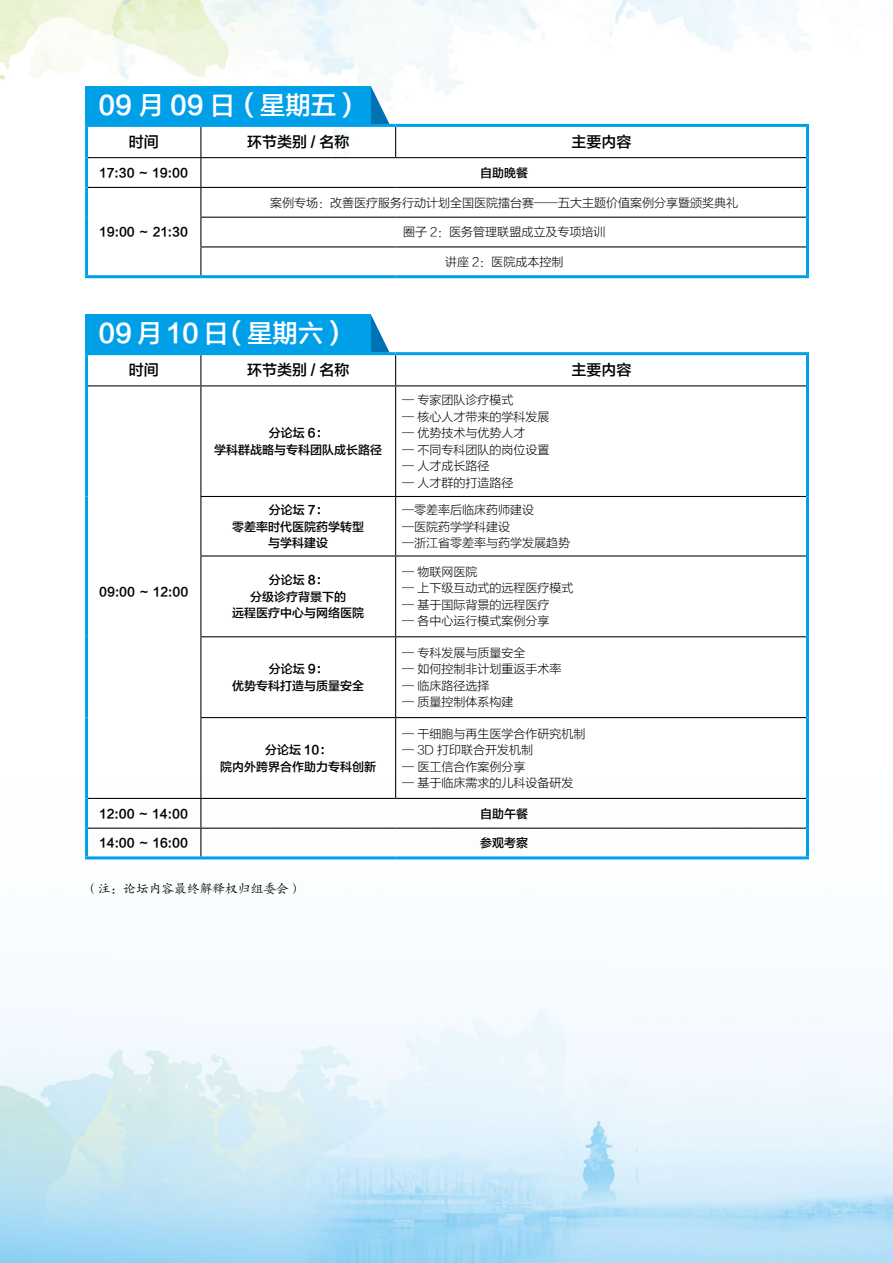
<style>
.page{position:relative;width:893px;height:1263px;background:#fff}
.page>*{position:absolute;margin:0;border:0;box-sizing:border-box;transform-origin:0 0}
.t1{font:25.35px "FZLTZHK GBK1 0";color:#fff}
.t2{font:15px "FZLTZHK GBK1 0";color:#000}
.t3{font:12.75px "FZKTK GBK1 0";color:#000}
.t4{font:12px/16.5px "FZLTXHK GBK1 0";color:#000}
.t5{font:12px/16.5px "FZLTZHK GBK1 0";color:#000;text-align:center}
</style>
<div class="page">
<img style="left:0;top:192px;width:893px;height:1071px">
<img style="left:0;top:0;width:810px;height:192px">
<svg style="left:371px;top:86px;width:19px;height:38px"></svg>
<svg style="left:371px;top:315px;width:19px;height:37px"></svg>
<div style="left:85px;top:86px;width:286px;height:39px;background:#00a0e9"></div>
<div style="left:85px;top:315px;width:286px;height:38px;background:#00a0e9"></div>
<hr style="left:85px;top:124px;width:116px;height:3px;background:#00a0e9">
<hr style="left:85px;top:127px;width:3px;height:31px;background:#00a0e9">
<hr style="left:201px;top:124px;width:195px;height:3px;background:#00a0e9">
<hr style="left:396px;top:124px;width:413px;height:3px;background:#00a0e9">
<hr style="left:806px;top:127px;width:3px;height:31px;background:#00a0e9">
<hr style="left:85px;top:158px;width:3px;height:29px;background:#00a0e9">
<hr style="left:806px;top:158px;width:3px;height:29px;background:#00a0e9">
<hr style="left:85px;top:187px;width:3px;height:30px;background:#00a0e9">
<hr style="left:806px;top:187px;width:3px;height:30px;background:#00a0e9">
<hr style="left:85px;top:217px;width:3px;height:30px;background:#00a0e9">
<hr style="left:806px;top:217px;width:3px;height:30px;background:#00a0e9">
<hr style="left:85px;top:247px;width:3px;height:28px;background:#00a0e9">
<hr style="left:806px;top:247px;width:3px;height:28px;background:#00a0e9">
<hr style="left:85px;top:275px;width:116px;height:3px;background:#00a0e9">
<hr style="left:201px;top:275px;width:195px;height:3px;background:#00a0e9">
<hr style="left:396px;top:275px;width:413px;height:3px;background:#00a0e9">
<hr style="left:200px;top:127px;width:1px;height:30px;background:#000">
<hr style="left:395px;top:127px;width:1px;height:30px;background:#000">
<hr style="left:88px;top:157px;width:113px;height:1px;background:#000">
<hr style="left:201px;top:157px;width:195px;height:1px;background:#000">
<hr style="left:396px;top:157px;width:410px;height:1px;background:#000">
<hr style="left:88px;top:187px;width:113px;height:1px;background:#000">
<hr style="left:201px;top:187px;width:195px;height:1px;background:#000">
<hr style="left:396px;top:187px;width:410px;height:1px;background:#000">
<hr style="left:200px;top:217px;width:196px;height:1px;background:#000">
<hr style="left:396px;top:217px;width:410px;height:1px;background:#000">
<hr style="left:200px;top:246px;width:196px;height:1px;background:#000">
<svg style="left:200px;top:158px;width:1px;height:117px"></svg>
<hr style="left:396px;top:246px;width:410px;height:1px;background:#000">
<hr style="left:85px;top:352px;width:116px;height:3px;background:#00a0e9">
<hr style="left:85px;top:355px;width:3px;height:31px;background:#00a0e9">
<hr style="left:201px;top:352px;width:195px;height:3px;background:#00a0e9">
<hr style="left:396px;top:352px;width:413px;height:3px;background:#00a0e9">
<hr style="left:806px;top:355px;width:3px;height:31px;background:#00a0e9">
<hr style="left:85px;top:386px;width:3px;height:110px;background:#00a0e9">
<hr style="left:806px;top:386px;width:3px;height:110px;background:#00a0e9">
<hr style="left:85px;top:496px;width:3px;height:60px;background:#00a0e9">
<hr style="left:806px;top:496px;width:3px;height:60px;background:#00a0e9">
<hr style="left:85px;top:556px;width:3px;height:81px;background:#00a0e9">
<hr style="left:806px;top:556px;width:3px;height:81px;background:#00a0e9">
<hr style="left:85px;top:637px;width:3px;height:81px;background:#00a0e9">
<hr style="left:806px;top:637px;width:3px;height:81px;background:#00a0e9">
<hr style="left:85px;top:718px;width:3px;height:80px;background:#00a0e9">
<hr style="left:806px;top:718px;width:3px;height:80px;background:#00a0e9">
<hr style="left:85px;top:798px;width:3px;height:30px;background:#00a0e9">
<hr style="left:806px;top:798px;width:3px;height:30px;background:#00a0e9">
<hr style="left:85px;top:828px;width:3px;height:28px;background:#00a0e9">
<hr style="left:806px;top:828px;width:3px;height:28px;background:#00a0e9">
<hr style="left:85px;top:856px;width:116px;height:3px;background:#00a0e9">
<hr style="left:201px;top:856px;width:195px;height:3px;background:#00a0e9">
<hr style="left:396px;top:856px;width:413px;height:3px;background:#00a0e9">
<hr style="left:200px;top:355px;width:1px;height:30px;background:#000">
<hr style="left:395px;top:355px;width:1px;height:30px;background:#000">
<hr style="left:88px;top:385px;width:113px;height:1px;background:#000">
<hr style="left:201px;top:385px;width:195px;height:1px;background:#000">
<hr style="left:200px;top:386px;width:1px;height:110px;background:#000">
<hr style="left:396px;top:385px;width:410px;height:1px;background:#000">
<hr style="left:395px;top:386px;width:1px;height:110px;background:#000">
<hr style="left:200px;top:496px;width:196px;height:1px;background:#000">
<hr style="left:200px;top:497px;width:1px;height:58px;background:#000">
<hr style="left:396px;top:496px;width:410px;height:1px;background:#000">
<hr style="left:395px;top:497px;width:1px;height:58px;background:#000">
<hr style="left:200px;top:555px;width:196px;height:1px;background:#000">
<hr style="left:200px;top:556px;width:1px;height:80px;background:#000">
<hr style="left:396px;top:555px;width:410px;height:1px;background:#000">
<hr style="left:395px;top:556px;width:1px;height:80px;background:#000">
<hr style="left:200px;top:636px;width:196px;height:1px;background:#000">
<hr style="left:200px;top:637px;width:1px;height:80px;background:#000">
<hr style="left:396px;top:636px;width:410px;height:1px;background:#000">
<hr style="left:395px;top:637px;width:1px;height:80px;background:#000">
<hr style="left:200px;top:717px;width:196px;height:1px;background:#000">
<hr style="left:200px;top:718px;width:1px;height:80px;background:#000">
<hr style="left:396px;top:717px;width:410px;height:1px;background:#000">
<hr style="left:395px;top:718px;width:1px;height:80px;background:#000">
<hr style="left:88px;top:798px;width:113px;height:1px;background:#000">
<hr style="left:201px;top:798px;width:195px;height:1px;background:#000">
<hr style="left:396px;top:798px;width:410px;height:1px;background:#000">
<hr style="left:88px;top:828px;width:113px;height:1px;background:#000">
<hr style="left:201px;top:828px;width:195px;height:1px;background:#000">
<svg style="left:200px;top:799px;width:1px;height:57px"></svg>
<hr style="left:396px;top:828px;width:410px;height:1px;background:#000">
<h1 class="t1" style="left:99px;top:91px;width:265px">09 月 09 日（星期五）</h1>
<p class="t2" style="left:129px;top:133px;width:31px">时间</p>
<p class="t2" style="left:247px;top:133px;width:104px">环节类别 / 名称</p>
<p class="t2" style="left:572px;top:133px;width:61px">主要内容</p>
<p class="t5" style="left:99px;top:165px;width:90px">17:30 ～ 19:00</p>
<p class="t5" style="left:480px;top:165px;width:49px">自助晚餐</p>
<p class="t5" style="left:99px;top:224px;width:90px">19:00 ～ 21:30</p>
<p class="t4" style="left:270px;top:195px;width:469px">案例专场：改善医疗服务行动计划全国医院擂台赛——五大主题价值案例分享暨颁奖典礼</p>
<p class="t4" style="left:403px;top:224px;width:204px">圈子 2：医务管理联盟成立及专项培训</p>
<p class="t4" style="left:445px;top:254px;width:120px">讲座 2：医院成本控制</p>
<h1 class="t1" style="left:99px;top:320px;width:252px">09 月 10 日（星期六）</h1>
<p class="t2" style="left:129px;top:362px;width:31px">时间</p>
<p class="t2" style="left:247px;top:362px;width:104px">环节类别 / 名称</p>
<p class="t2" style="left:572px;top:362px;width:61px">主要内容</p>
<p class="t5" style="left:99px;top:584px;width:91px">09:00 ～ 12:00</p>
<p class="t5" style="left:214px;top:425px;width:169px">分论坛 6：<br>学科群战略与专科团队成长路径</p>
<p class="t4" style="left:402px;top:392px;width:113px">— 专家团队诊疗模式</p>
<p class="t4" style="left:402px;top:409px;width:149px">— 核心人才带来的学科发展</p>
<p class="t4" style="left:402px;top:425px;width:125px">— 优势技术与优势人才</p>
<p class="t4" style="left:402px;top:442px;width:149px">— 不同专科团队的岗位设置</p>
<p class="t4" style="left:402px;top:458px;width:89px">— 人才成长路径</p>
<p class="t4" style="left:402px;top:475px;width:113px">— 人才群的打造路径</p>
<p class="t5" style="left:232px;top:502px;width:133px">分论坛 7：<br>零差率时代医院药学转型与学科建设</p>
<p class="t4" style="left:402px;top:502px;width:169px">—零差率后临床药师建设<br>—医院药学学科建设<br>—浙江省零差率与药学发展趋势</p>
<p class="t5" style="left:232px;top:572px;width:133px">分论坛 8：<br>分级诊疗背景下的<br>远程医疗中心与网络医院</p>
<p class="t4" style="left:402px;top:564px;width:77px">— 物联网医院</p>
<p class="t4" style="left:402px;top:580px;width:173px">— 上下级互动式的远程医疗模式</p>
<p class="t4" style="left:402px;top:597px;width:149px">— 基于国际背景的远程医疗</p>
<p class="t4" style="left:402px;top:613px;width:149px">— 各中心运行模式案例分享</p>
<p class="t5" style="left:232px;top:661px;width:133px">分论坛 9：<br>优势专科打造与质量安全</p>
<p class="t5" style="left:220px;top:742px;width:157px">分论坛 10：<br>院内外跨界合作助力专科创新</p>
<p class="t4" style="left:402px;top:645px;width:125px">— 专科发展与质量安全</p>
<p class="t4" style="left:402px;top:661px;width:161px">— 如何控制非计划重返手术率</p>
<p class="t4" style="left:402px;top:678px;width:89px">— 临床路径选择</p>
<p class="t4" style="left:402px;top:694px;width:113px">— 质量控制体系构建</p>
<p class="t4" style="left:402px;top:725px;width:185px">— 干细胞与再生医学合作研究机制</p>
<p class="t4" style="left:402px;top:742px;width:133px">— 3D 打印联合开发机制</p>
<p class="t4" style="left:402px;top:758px;width:125px">— 医工信合作案例分享</p>
<p class="t4" style="left:402px;top:775px;width:173px">— 基于临床需求的儿科设备研发</p>
<p class="t5" style="left:99px;top:805px;width:90px">12:00 ～ 14:00</p>
<p class="t5" style="left:480px;top:805px;width:49px">自助午餐</p>
<p class="t5" style="left:99px;top:835px;width:90px">14:00 ～ 16:00</p>
<p class="t5" style="left:480px;top:835px;width:49px">参观考察</p>
<p class="t3" style="left:85px;top:882px;width:218px">（注：论坛内容最终解释权归组委会）</p>
</div>
